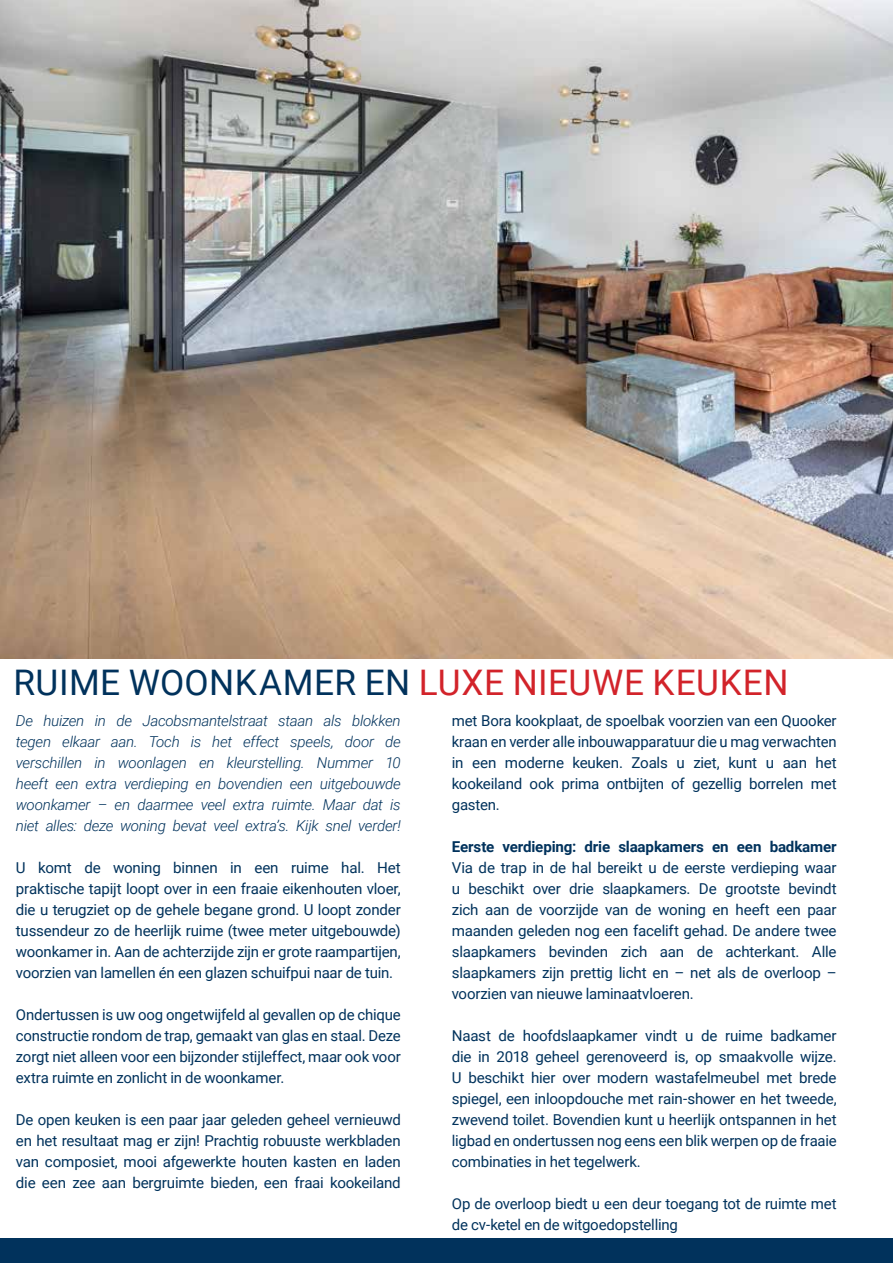
<style>
.page{position:relative;width:893px;height:1263px;background:#fff}
.page>*{position:absolute;margin:0;border:0;box-sizing:border-box;transform-origin:0 0}
.t1{font:35.25px "Roboto";letter-spacing:.015em;color:#01325c}
.t2{font:15px/21px "Roboto";letter-spacing:-.015em;color:#01325c;text-align:justify}
.t3{font:italic 300 15px/21px "Roboto";letter-spacing:-.02em;color:#01325c;text-align:justify}
.t4{font:700 15px "Roboto";letter-spacing:-.01em;color:#01325c}
.s1{color:#d2232a}
</style>
<div class="page">
<img style="left:0;top:0;width:893px;height:659px">
<div style="left:0;top:1238px;width:893px;height:25px;background:#01325c"></div>
<h1 class="t1" style="left:13px;top:657px;width:777px">RUIME WOONKAMER EN <span class="s1">LUXE NIEUWE KEUKEN</span></h1>
<p class="t3" style="left:16px;top:710px;width:386px">De huizen in de Jacobsmantelstraat staan als blokken tegen elkaar aan. Toch is het effect speels, door de verschillen in woonlagen en kleurstelling. Nummer 10 heeft een extra verdieping en bovendien een uitgebouwde woonkamer – en daarmee veel extra ruimte. Maar dat is niet alles: deze woning bevat veel extra’s. Kijk snel verder!</p>
<p class="t2" style="left:16px;top:857px;width:386px">U komt de woning binnen in een ruime hal. Het praktische tapijt loopt over in een fraaie eikenhouten vloer, die u terugziet op de gehele begane grond. U loopt zonder tussendeur zo de heerlijk ruime (twee meter uitgebouwde) woonkamer in. Aan de achterzijde zijn er grote raampartijen, voorzien van lamellen én een glazen schuifpui naar de tuin.</p>
<p class="t2" style="left:16px;top:1004px;width:386px">Ondertussen is uw oog ongetwijfeld al gevallen op de chique constructie rondom de trap, gemaakt van glas en staal. Deze zorgt niet alleen voor een bijzonder stijleffect, maar ook voor extra ruimte en zonlicht in de woonkamer.</p>
<p class="t2" style="left:16px;top:1109px;width:386px">De open keuken is een paar jaar geleden geheel vernieuwd en het resultaat mag er zijn! Prachtig robuuste werkbladen van composiet, mooi afgewerkte houten kasten en laden die een zee aan bergruimte bieden, een fraai kookeiland</p>
<p class="t2" style="left:452px;top:710px;width:386px">met Bora kookplaat, de spoelbak voorzien van een Quooker kraan en verder alle inbouwapparatuur die u mag verwachten in een moderne keuken. Zoals u ziet, kunt u aan het kookeiland ook prima ontbijten of gezellig borrelen met gasten.</p>
<p class="t4" style="left:452px;top:836px;width:386px">Eerste verdieping: drie slaapkamers en een badkamer</p>
<p class="t2" style="left:452px;top:857px;width:386px">Via de trap in de hal bereikt u de eerste verdieping waar u beschikt over drie slaapkamers. De grootste bevindt zich aan de voorzijde van de woning en heeft een paar maanden geleden nog een facelift gehad. De andere twee slaapkamers bevinden zich aan de achterkant. Alle slaapkamers zijn prettig licht en – net als de overloop – voorzien van nieuwe laminaatvloeren.</p>
<p class="t2" style="left:452px;top:1025px;width:386px">Naast de hoofdslaapkamer vindt u de ruime badkamer die in 2018 geheel gerenoveerd is, op smaakvolle wijze.<br>U beschikt hier over modern wastafelmeubel met brede spiegel, een inloopdouche met rain-shower en het tweede, zwevend toilet. Bovendien kunt u heerlijk ontspannen in het ligbad en ondertussen nog eens een blik werpen op de fraaie combinaties in het tegelwerk.</p>
<p class="t2" style="left:452px;top:1193px;width:386px">Op de overloop biedt u een deur toegang tot de ruimte met de cv-ketel en de witgoedopstelling</p>
</div>
